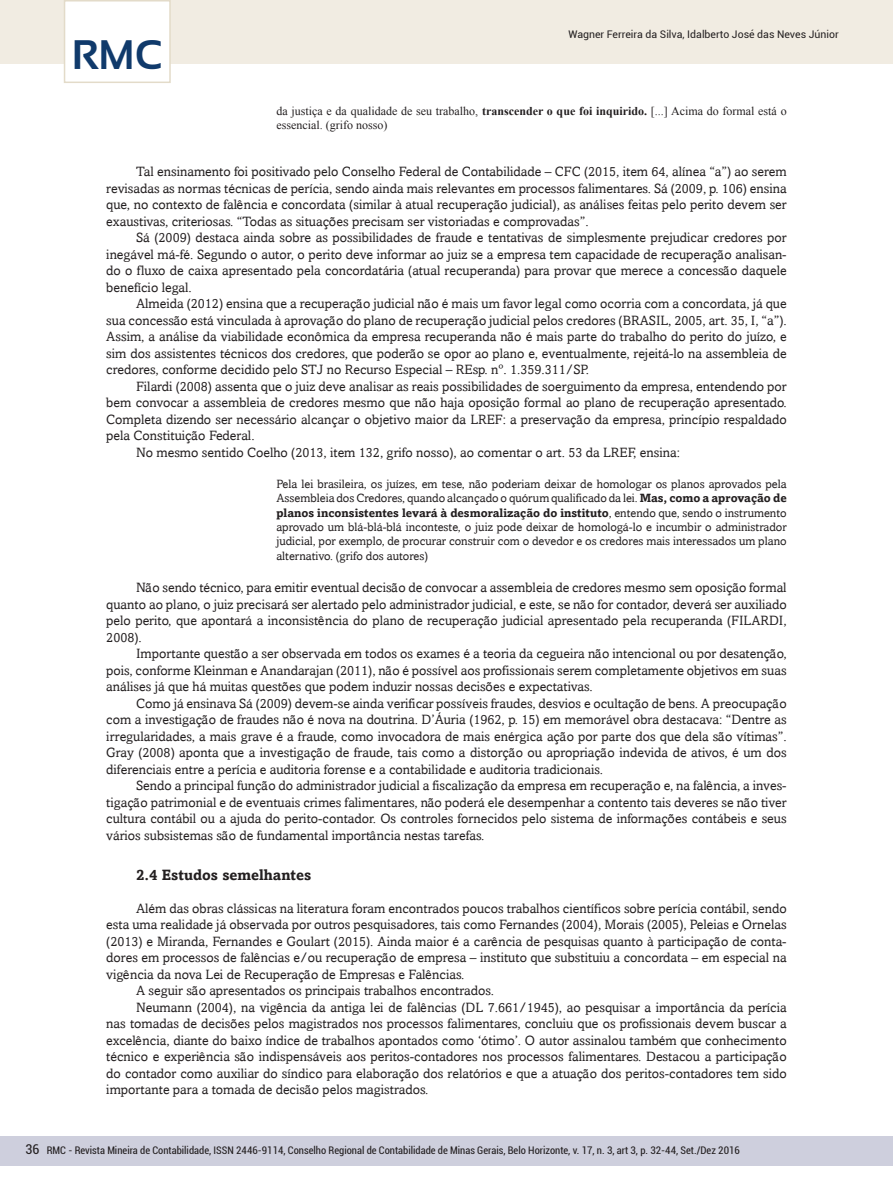
<style>
.page{position:relative;width:893px;height:1191px;background:#fff}
.page>*{position:absolute;margin:0;border:0;box-sizing:border-box;transform-origin:0 0}
.t1{font:700 41.25px "Sansation";color:#103a6b}
.t2{font:700 15px "Amasis";color:#231f20}
.t3{font:13.5px/16.5px "Amasis";color:#231f20;text-align:justify}
.t4{font:condensed 13.5px "Roboto";color:#231f20}
.t5{font:12px/14.4px "Amasis";color:#231f20;text-align:justify}
.t6{font:12px/14.4px "Times New Roman";color:#231f20}
.t7{font:condensed 10.5px "Roboto";color:#231f20}
.t8{font:10.5px "Roboto";color:#231f20}
.s1{font-weight:700}
</style>
<div class="page">
<div style="left:0;top:1135px;width:893px;height:30px;background:#cecfdd"></div>
<div style="left:0;top:0;width:893px;height:64px;background:#f1ece2"></div>
<div style="left:64px;top:0;width:107px;height:83px;background:#fff;border:2px solid #e3dbc9"></div>
<h1 class="t1" style="left:72px;top:32px;width:92px">RMC</h1>
<p class="t8" style="left:569px;top:27px;width:272px">Wagner Ferreira da Silva, Idalberto José das Neves Júnior</p>
<p class="t6" style="left:276px;top:103px;width:512px">da justiça e da qualidade de seu trabalho, <span class="s1">transcender o que foi inquirido.</span> [...] Acima do formal está o essencial. (grifo nosso)</p>
<p class="t3" style="left:106px;top:163px;width:682px;text-indent:30px">Tal ensinamento foi positivado pelo Conselho Federal de Contabilidade – CFC (2015, item 64, alínea “a”) ao serem revisadas as normas técnicas de perícia, sendo ainda mais relevantes em processos falimentares. Sá (2009, p. 106) ensina que, no contexto de falência e concordata (similar à atual recuperação judicial), as análises feitas pelo perito devem ser exaustivas, criteriosas. “Todas as situações precisam ser vistoriadas e comprovadas”.</p>
<p class="t3" style="left:106px;top:229px;width:682px;text-indent:30px">Sá (2009) destaca ainda sobre as possibilidades de fraude e tentativas de simplesmente prejudicar credores por inegável má-fé. Segundo o autor, o perito deve informar ao juiz se a empresa tem capacidade de recuperação analisan&shy;do o fluxo de caixa apresentado pela concordatária (atual recuperanda) para provar que merece a concessão daquele benefício legal.</p>
<p class="t3" style="left:106px;top:295px;width:682px;text-indent:30px">Almeida (2012) ensina que a recuperação judicial não é mais um favor legal como ocorria com a concordata, já que sua concessão está vinculada à aprovação do plano de recuperação judicial pelos credores (BRASIL, 2005, art. 35, I, “a”).<br>Assim, a análise da viabilidade econômica da empresa recuperanda não é mais parte do trabalho do perito do juízo, e sim dos assistentes técnicos dos credores, que poderão se opor ao plano e, eventualmente, rejeitá-lo na assembleia de credores, conforme decidido pelo STJ no Recurso Especial – REsp. nº. 1.359.311/SP.</p>
<p class="t3" style="left:136px;top:378px;width:652px">Filardi (2008) assenta que o juiz deve analisar as reais possibilidades de soerguimento da empresa, entendendo por</p>
<p class="t3" style="left:106px;top:394px;width:682px">bem convocar a assembleia de credores mesmo que não haja oposição formal ao plano de recuperação apresentado.</p>
<p class="t3" style="left:106px;top:411px;width:682px">Completa dizendo ser necessário alcançar o objetivo maior da LREF: a preservação da empresa, princípio respaldado</p>
<p class="t3" style="left:106px;top:427px;width:150px">pela Constituição Federal.</p>
<p class="t3" style="left:136px;top:444px;width:545px">No mesmo sentido Coelho (2013, item 132, grifo nosso), ao comentar o art. 53 da LREF, ensina:</p>
<p class="t5" style="left:276px;top:476px;width:512px">Pela lei brasileira, os juízes, em tese, não poderiam deixar de homologar os planos aprovados pela Assembleia dos Credores, quando alcançado o quórum qualificado da lei. <span class="s1">Mas, como a aprovação de planos inconsistentes levará à desmoralização do instituto</span>, entendo que, sendo o instrumento aprovado um blá-blá-blá inconteste, o juiz pode deixar de homologá-lo e incumbir o administrador judicial, por exemplo, de procurar construir com o devedor e os credores mais interessados um plano alternativo. (grifo dos autores)</p>
<p class="t3" style="left:106px;top:579px;width:682px;text-indent:30px">Não sendo técnico, para emitir eventual decisão de convocar a assembleia de credores mesmo sem oposição formal quanto ao plano, o juiz precisará ser alertado pelo administrador judicial, e este, se não for contador, deverá ser auxiliado pelo perito, que apontará a inconsistência do plano de recuperação judicial apresentado pela recuperanda (FILARDI, 2008).</p>
<p class="t3" style="left:106px;top:645px;width:682px;text-indent:30px">Importante questão a ser observada em todos os exames é a teoria da cegueira não intencional ou por desatenção, pois, conforme Kleinman e Anandarajan (2011), não é possível aos profissionais serem completamente objetivos em suas análises já que há muitas questões que podem induzir nossas decisões e expectativas.</p>
<p class="t3" style="left:106px;top:695px;width:682px;text-indent:30px">Como já ensinava Sá (2009) devem-se ainda verificar possíveis fraudes, desvios e ocultação de bens. A preocupação com a investigação de fraudes não é nova na doutrina. D’Áuria (1962, p. 15) em memorável obra destacava: “Dentre as irregularidades, a mais grave é a fraude, como invocadora de mais enérgica ação por parte dos que dela são vítimas”.<br>Gray (2008) aponta que a investigação de fraude, tais como a distorção ou apropriação indevida de ativos, é um dos diferenciais entre a perícia e auditoria forense e a contabilidade e auditoria tradicionais.</p>
<p class="t3" style="left:106px;top:777px;width:682px;text-indent:30px">Sendo a principal função do administrador judicial a fiscalização da empresa em recuperação e, na falência, a inves&shy;tigação patrimonial e de eventuais crimes falimentares, não poderá ele desempenhar a contento tais deveres se não tiver cultura contábil ou a ajuda do perito-contador. Os controles fornecidos pelo sistema de informações contábeis e seus vários subsistemas são de fundamental importância nestas tarefas.</p>
<p class="t2" style="left:136px;top:865px;width:177px">2.4 Estudos semelhantes</p>
<p class="t3" style="left:136px;top:899px;width:652px">Além das obras clássicas na literatura foram encontrados poucos trabalhos científicos sobre perícia contábil, sendo</p>
<p class="t3" style="left:106px;top:916px;width:682px">esta uma realidade já observada por outros pesquisadores, tais como Fernandes (2004), Morais (2005), Peleias e Ornelas</p>
<p class="t3" style="left:106px;top:932px;width:682px">(2013) e Miranda, Fernandes e Goulart (2015). Ainda maior é a carência de pesquisas quanto à participação de conta-</p>
<p class="t3" style="left:106px;top:949px;width:682px">dores em processos de falências e/ou recuperação de empresa – instituto que substituiu a concordata – em especial na</p>
<p class="t3" style="left:106px;top:965px;width:360px">vigência da nova Lei de Recuperação de Empresas e Falências.</p>
<p class="t3" style="left:136px;top:982px;width:359px">A seguir são apresentados os principais trabalhos encontrados.</p>
<p class="t3" style="left:136px;top:998px;width:652px">Neumann (2004), na vigência da antiga lei de falências (DL 7.661/1945), ao pesquisar a importância da perícia</p>
<p class="t3" style="left:106px;top:1015px;width:682px">nas tomadas de decisões pelos magistrados nos processos falimentares, concluiu que os profissionais devem buscar a</p>
<p class="t3" style="left:106px;top:1031px;width:682px">excelência, diante do baixo índice de trabalhos apontados como ‘ótimo’. O autor assinalou também que conhecimento</p>
<p class="t3" style="left:106px;top:1048px;width:682px">técnico e experiência são indispensáveis aos peritos-contadores nos processos falimentares. Destacou a participação</p>
<p class="t3" style="left:106px;top:1064px;width:682px">do contador como auxiliar do síndico para elaboração dos relatórios e que a atuação dos peritos-contadores tem sido</p>
<p class="t3" style="left:106px;top:1081px;width:324px">importante para a tomada de decisão pelos magistrados.</p>
<p class="t4" style="left:26px;top:1140px;width:15px">36</p>
<p class="t7" style="left:47px;top:1143px;width:695px">RMC - Revista Mineira de Contabilidade, ISSN 2446-9114, Conselho Regional de Contabilidade de Minas Gerais, Belo Horizonte, v. 17, n. 3, art 3, p. 32-44, Set./Dez 2016</p>
</div>
